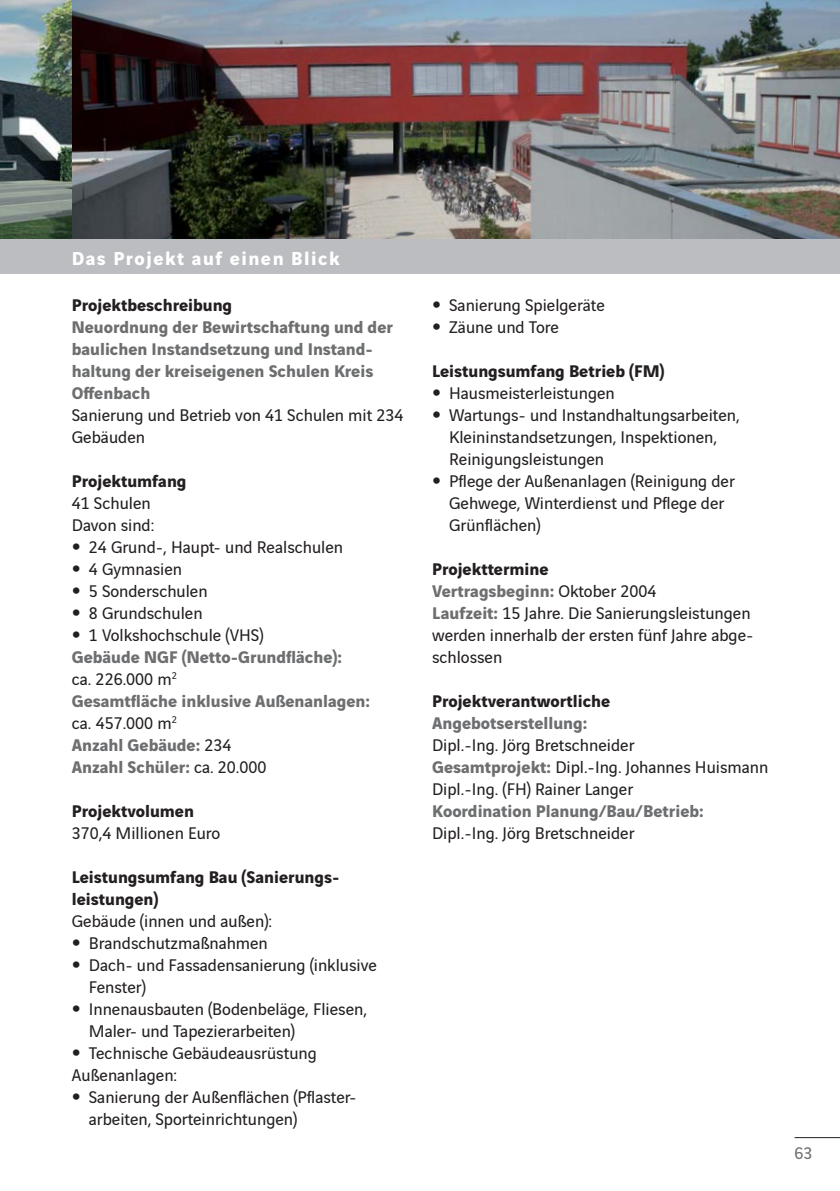
<style>
.page{position:relative;width:840px;height:1191px;background:#fff}
.page>*{position:absolute;margin:0;border:0;box-sizing:border-box;transform-origin:0 0}
.t1{font:700 20px "Vinci Sans";letter-spacing:.075em;color:#fff}
.t2{font:18px/22px "Vinci Sans";color:#231f20}
.t3{font:700 18px/22px "Vinci Sans";color:#6d6e70}
.t4{font:700 18px/22px "Vinci Sans";color:#231f20}
.t5{font:18px "Vinci Sans";color:#6d6e70}
.s1{font-family:"Helvetica Neue";font-stretch:condensed}
.s2{font-family:"Helvetica Neue";font-weight:400;font-stretch:condensed;color:#231f20}
.s3{font-weight:400;color:#231f20}
.s4{font-weight:700}
.s5{font-weight:700;color:#6d6e70}
</style>
<div class="page">
<img style="left:0;top:0;width:72px;height:239px">
<img style="left:72px;top:0;width:767px;height:239px">
<div style="left:0;top:239px;width:839px;height:34px;background:#bbbdc0"></div>
<hr style="left:794px;top:1137px;width:45px;height:1px;background:#231f20">
<p class="t1" style="left:72px;top:250px;width:269px">Das Projekt auf einen Blick</p>
<p class="t4" style="left:72px;top:296px;width:162px">Projektbeschreibung</p>
<p class="t3" style="left:72px;top:318px;width:322px">Neuordnung der Bewirtschaftung und der baulichen Instandsetzung und Instand&shy;haltung der kreiseigenen Schulen Kreis<br>Offenbach</p>
<p class="t2" style="left:72px;top:406px;width:333px">Sanierung und Betrieb von 41 Schulen mit 234<br>Gebäuden</p>
<p class="t4" style="left:72px;top:472px;width:116px">Projektumfang</p>
<p class="t2" style="left:72px;top:494px;width:84px">41 Schulen<br>Davon sind:</p>
<p class="t2" style="left:72px;top:538px;width:272px"><span class="s1">•</span> 24 Grund-, Haupt- und Realschulen</p>
<p class="t2" style="left:72px;top:560px;width:112px"><span class="s1">•</span> 4 Gymnasien</p>
<p class="t2" style="left:72px;top:582px;width:137px"><span class="s1">•</span> 5 Sonderschulen</p>
<p class="t2" style="left:72px;top:604px;width:132px"><span class="s1">•</span> 8 Grundschulen</p>
<p class="t3" style="left:72px;top:626px;width:299px"><span class="s2">•</span> <span class="s3">1 Volkshochschule (VHS)<br></span>Gebäude NGF (Netto-Grundfläche):<br><span class="s3">ca. 226.000 m</span><sup>2<br></sup>Gesamtfläche inklusive Außenanlagen: <span class="s3">ca. 457.000 m</span><sup>2<br></sup>Anzahl Gebäude: <span class="s3">234<br></span>Anzahl Schüler: <span class="s3">ca. 20.000</span></p>
<p class="t4" style="left:72px;top:802px;width:124px">Projektvolumen</p>
<p class="t2" style="left:72px;top:824px;width:150px">370,4 Millionen Euro</p>
<p class="t4" style="left:72px;top:868px;width:269px">Leistungsumfang Bau (Sanierungs&shy;leistungen)</p>
<p class="t2" style="left:72px;top:912px;width:202px">Gebäude (innen und außen):</p>
<p class="t2" style="left:72px;top:934px;width:197px"><span class="s1">•</span> Brandschutzmaßnahmen</p>
<p class="t2" style="left:89px;top:956px;width:289px;text-indent:-17px"><span class="s1">•</span> Dach- und Fassadensanierung (inklusive<br>Fenster)</p>
<p class="t2" style="left:89px;top:1000px;width:279px;text-indent:-17px"><span class="s1">•</span> Innenausbauten (Bodenbeläge, Fliesen,<br>Maler- und Tapezierarbeiten)</p>
<p class="t2" style="left:72px;top:1044px;width:246px"><span class="s1">•</span> Technische Gebäudeausrüstung<br>Außenanlagen:</p>
<p class="t2" style="left:89px;top:1088px;width:269px;text-indent:-17px"><span class="s1">•</span> Sanierung der Außenflächen (Pflaster&shy;arbeiten, Sporteinrichtungen)</p>
<p class="t2" style="left:432px;top:296px;width:174px"><span class="s1">•</span> Sanierung Spielgeräte</p>
<p class="t2" style="left:432px;top:318px;width:128px"><span class="s1">•</span> Zäune und Tore</p>
<p class="t4" style="left:432px;top:362px;width:234px">Leistungsumfang Betrieb (FM)</p>
<p class="t2" style="left:432px;top:384px;width:184px"><span class="s1">•</span> Hausmeisterleistungen</p>
<p class="t2" style="left:449px;top:406px;width:292px;text-indent:-17px"><span class="s1">•</span> Wartungs- und Instandhaltungsarbeiten,<br>Kleininstandsetzungen, Inspektionen,<br>Reinigungsleistungen</p>
<p class="t2" style="left:449px;top:472px;width:287px;text-indent:-17px"><span class="s1">•</span> Pflege der Außenanlagen (Reinigung der<br>Gehwege, Winterdienst und Pflege der<br>Grünflächen)</p>
<p class="t2" style="left:432px;top:560px;width:323px"><span class="s4">Projekttermine<br></span><span class="s5">Vertragsbeginn:</span> Oktober 2004<br><span class="s5">Laufzeit:</span> 15 Jahre. Die Sanierungsleistungen werden innerhalb der ersten fünf Jahre abge&shy;schlossen</p>
<p class="t4" style="left:432px;top:692px;width:179px">Projektverantwortliche</p>
<p class="t3" style="left:432px;top:714px;width:156px">Angebotserstellung:</p>
<p class="t2" style="left:432px;top:736px;width:337px">Dipl.-Ing. Jörg Bretschneider<br><span class="s5">Gesamtprojekt:</span> Dipl.-Ing. Johannes Huismann<br>Dipl.-Ing. (FH) Rainer Langer</p>
<p class="t3" style="left:432px;top:802px;width:273px">Koordination Planung/Bau/Betrieb:</p>
<p class="t2" style="left:432px;top:824px;width:204px">Dipl.-Ing. Jörg Bretschneider</p>
<p class="t5" style="left:794px;top:1146px;width:19px">63</p>
</div>
